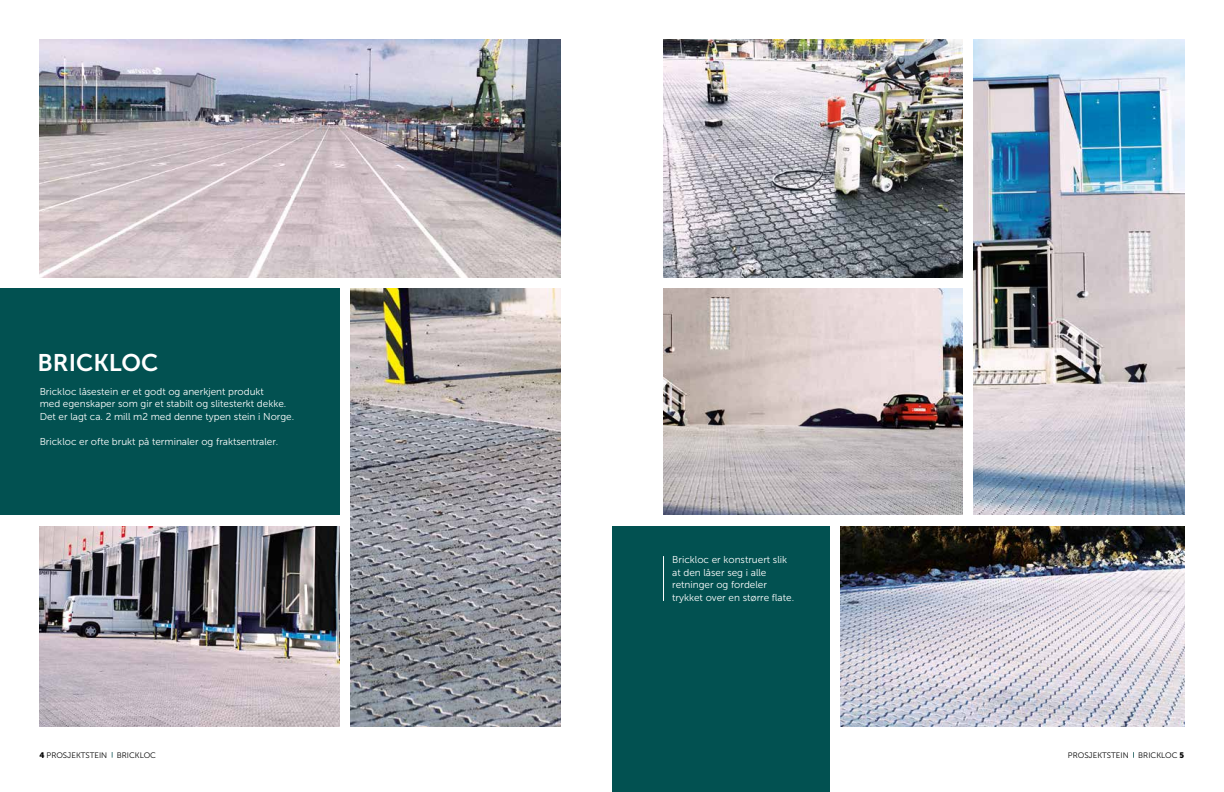
<style>
.page{position:relative;width:1224px;height:792px;background:#fff}
.page>*{position:absolute;margin:0;border:0;box-sizing:border-box;transform-origin:0 0}
.t1{font:24px "Museo Sans 700";color:#fff}
.t2{font:10px/12.5px "Museo Sans 300";color:#fff}
.t3{font:8px "Museo Sans 300";color:#000}
.s1{font-family:"Museo Sans 900"}
</style>
<div class="page">
<img style="left:974px;top:40px;width:210px;height:475px">
<img style="left:841px;top:526px;width:343px;height:201px">
<img style="left:40px;top:526px;width:299px;height:201px">
<div style="left:612px;top:526px;width:217px;height:266px;background:#025151"></div>
<hr style="left:663px;top:556px;width:1px;height:45px;background:#fff">
<img style="left:663px;top:40px;width:299px;height:237px">
<img style="left:663px;top:289px;width:299px;height:226px">
<img style="left:350px;top:289px;width:211px;height:438px">
<img style="left:40px;top:40px;width:521px;height:237px">
<div style="left:0;top:289px;width:339px;height:226px;background:#025151"></div>
<h1 class="t1" style="left:38px;top:349px;width:122px">BRICKLOC</h1>
<p class="t2" style="left:40px;top:385px;width:256px">Brickloc låsestein er et godt og anerkjent produkt<br>med egenskaper som gir et stabilt og slitesterkt dekke.<br>Det er lagt ca. 2 mill m2 med denne typen stein i Norge.</p>
<p class="t2" style="left:40px;top:435px;width:240px">Brickloc er ofte brukt på terminaler og fraktsentraler.</p>
<p class="t2" style="left:672px;top:553px;width:123px">Brickloc er konstruert slik at den låser seg i alle retninger og fordeler trykket over en større flate.</p>
<p class="t3" style="left:40px;top:751px;width:118px"><span class="s1">4</span> PROSJEKTSTEIN BRICKLOC</p>
<p class="t3" style="left:1068px;top:751px;width:118px">PROSJEKTSTEIN BRICKLOC <span class="s1">5</span></p>
</div>
